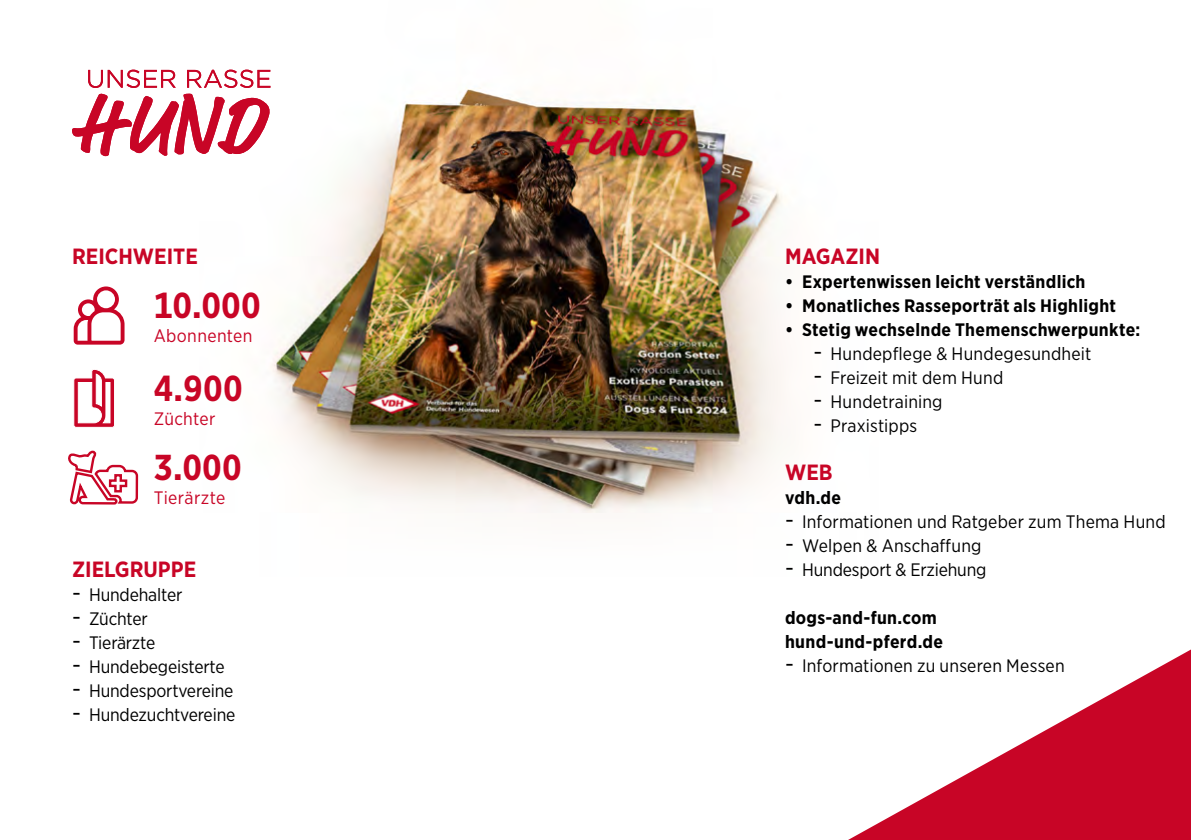
<style>
.page{position:relative;width:1191px;height:840px;background:#fff}
.page>*{position:absolute;margin:0;border:0;box-sizing:border-box;transform-origin:0 0}
.t1{font:700 36px "Gotham Narrow";letter-spacing:.02em;color:#c80526}
.t2{font:700 22px "Gotham Narrow";color:#c80526}
.t3{font:18px "Gotham Narrow";color:#000}
.t4{font:700 18px "Gotham Narrow";letter-spacing:.015em;color:#000}
.t5{font:18px "Gotham Narrow";letter-spacing:.02em;color:#c80526}
.s1{font-size:24px}
</style>
<div class="page">
<img style="left:270px;top:69px;width:515px;height:444px">
<svg style="left:850px;top:649px;width:341px;height:190px"></svg>
<svg style="left:68px;top:69px;width:202px;height:436px"></svg>
<p class="t2" style="left:72px;top:242px;width:127px">REICHWEITE</p>
<p class="t1" style="left:154px;top:282px;width:108px">10.000</p>
<p class="t5" style="left:154px;top:324px;width:100px">Abonnenten</p>
<p class="t1" style="left:154px;top:365px;width:90px">4.900</p>
<p class="t5" style="left:154px;top:407px;width:63px">Züchter</p>
<p class="t1" style="left:154px;top:443px;width:89px">3.000</p>
<p class="t5" style="left:154px;top:485px;width:73px">Tierärzte</p>
<p class="t2" style="left:72px;top:554px;width:126px">ZIELGRUPPE</p>
<p class="t3" style="left:72px;top:583px;width:112px"><span class="s1">-</span> Hundehalter</p>
<p class="t3" style="left:72px;top:607px;width:77px"><span class="s1">-</span> Züchter</p>
<p class="t3" style="left:72px;top:631px;width:85px"><span class="s1">-</span> Tierärzte</p>
<p class="t3" style="left:72px;top:655px;width:154px"><span class="s1">-</span> Hundebegeisterte</p>
<p class="t3" style="left:72px;top:679px;width:163px"><span class="s1">-</span> Hundesportvereine</p>
<p class="t3" style="left:72px;top:703px;width:165px"><span class="s1">-</span> Hundezuchtvereine</p>
<p class="t2" style="left:785px;top:242px;width:96px">MAGAZIN</p>
<p class="t4" style="left:785px;top:270px;width:302px">• Expertenwissen leicht verständlich</p>
<p class="t4" style="left:785px;top:294px;width:332px">• Monatliches Rasseporträt als Highlight</p>
<p class="t4" style="left:785px;top:318px;width:356px">• Stetig wechselnde Themenschwerpunkte:</p>
<p class="t3" style="left:813px;top:343px;width:279px"><span class="s1">-</span> Hundepflege &amp; Hundegesundheit</p>
<p class="t3" style="left:813px;top:367px;width:191px"><span class="s1">-</span> Freizeit mit dem Hund</p>
<p class="t3" style="left:813px;top:391px;width:131px"><span class="s1">-</span> Hundetraining</p>
<p class="t3" style="left:813px;top:415px;width:105px"><span class="s1">-</span> Praxistipps</p>
<p class="t2" style="left:785px;top:457px;width:49px">WEB</p>
<p class="t4" style="left:785px;top:485px;width:57px">vdh.de</p>
<p class="t3" style="left:785px;top:510px;width:382px"><span class="s1">-</span> Informationen und Ratgeber zum Thema Hund</p>
<p class="t3" style="left:785px;top:534px;width:198px"><span class="s1">-</span> Welpen &amp; Anschaffung</p>
<p class="t3" style="left:785px;top:558px;width:203px"><span class="s1">-</span> Hundesport &amp; Erziehung</p>
<p class="t4" style="left:785px;top:605px;width:153px">dogs-and-fun.com</p>
<p class="t4" style="left:785px;top:629px;width:159px">hund-und-pferd.de</p>
<p class="t3" style="left:785px;top:654px;width:281px"><span class="s1">-</span> Informationen zu unseren Messen</p>
</div>
